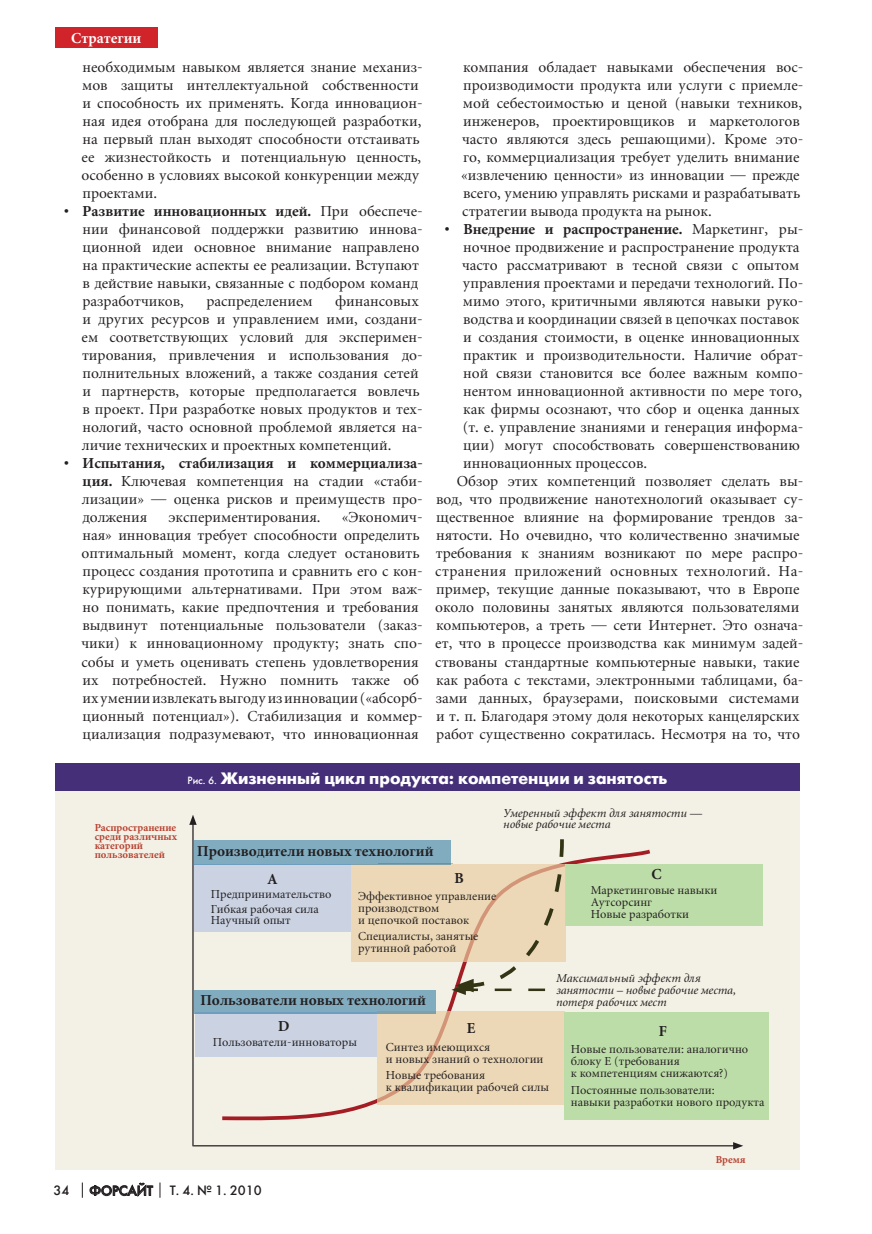
<style>
.page{position:relative;width:872px;height:1234px;background:#fff}
.page>*{position:absolute;margin:0;border:0;box-sizing:border-box;transform-origin:0 0}
.t1{font:700 16.5px "Futura Futuris C";color:#fff}
.t2{font:15px/18px "Miniature";color:#231f20}
.t3{font:700 15px "Miniature";color:#231f20}
.t4{font:15px "Miniature";letter-spacing:.025em;color:#231f20}
.t5{font:700 15px "Miniature";color:#fff}
.t6{font:13.5px "Futura Futuris C";color:#231f20}
.t7{font:12px/12px "Miniature";color:#231f20}
.t8{font:italic 12px/12px "Miniature";color:#231f20}
.t9{font:700 10.5px/9px "Miniature";color:#b7402f}
.s1{font-weight:700}
.s2{font-weight:400}
.s3{font-weight:400;font-size:10.5px}
</style>
<div class="page">
<svg style="left:82px;top:1182px;width:1px;height:15px"></svg>
<svg style="left:160px;top:1182px;width:1px;height:15px"></svg>
<svg style="left:89px;top:1182px;width:64px;height:14px"></svg>
<div style="left:55px;top:28px;width:102px;height:20px;background:#d1232a"></div>
<div style="left:55px;top:780px;width:744px;height:389px;background:#f3f0e5"></div>
<div style="left:55px;top:763px;width:744px;height:28px;background:#452f78"></div>
<svg style="left:218px;top:849px;width:436px;height:272px"></svg>
<hr style="left:194px;top:1144px;width:541px;height:2px;background:#231f20">
<svg style="left:733px;top:1142px;width:10px;height:7px"></svg>
<hr style="left:192px;top:822px;width:2px;height:323px;background:#231f20">
<svg style="left:189px;top:815px;width:8px;height:9px"></svg>
<div style="left:195px;top:864px;width:156px;height:67px;background:#cbd3e3"></div>
<div style="left:377px;top:1010px;width:187px;height:94px;background:#ecd8b6"></div>
<div style="left:564px;top:864px;width:198px;height:61px;background:#bddda8"></div>
<div style="left:195px;top:1012px;width:181px;height:44px;background:#cbd3e3"></div>
<div style="left:351px;top:864px;width:215px;height:97px;background:#ecd8b6"></div>
<svg style="left:451px;top:839px;width:115px;height:155px"></svg>
<div style="left:564px;top:1011px;width:205px;height:108px;background:#bddda8"></div>
<div style="left:195px;top:990px;width:241px;height:23px;background:#81acc0"></div>
<div style="left:195px;top:839px;width:256px;height:25px;background:#81acc0"></div>
<p class="t5" style="left:71px;top:30px;width:72px">Стратегии</p>
<p class="t2" style="left:82px;top:59px;width:343px">необходимым навыком является знание механиз&shy;мов защиты интеллектуальной собственности и способность их применять. Когда инновацион&shy;ная идея отобрана для последующей разработки, на первый план выходят способности отстаивать ее жизнестойкость и потенциальную ценность, особенно в условиях высокой конкуренции между проектами.</p>
<p class="t2" style="left:82px;top:203px;width:342px;text-indent:-18px"><span class="s1">• Развитие инновационных идей.</span> При обеспече&shy;нии финансовой поддержки развитию иннова&shy;ционной идеи основное внимание направлено на практические аспекты ее реализации. Вступают в действие навыки, связанные с подбором команд разработчиков,</p>
<p class="t2" style="left:461px;top:59px;width:344px">компания обладает навыками обеспечения вос&shy;производимости продукта или услуги с приемле&shy;мой себестоимостью и ценой (навыки техников, инженеров, проектировщиков и маркетологов часто являются здесь решающими). Кроме это&shy;го, коммерциализация требует уделить внимание «извлечению ценности» из инновации — прежде всего, умению управлять рисками и разрабатывать стратегии вывода продукта на рынок.</p>
<p class="t3" style="left:445px;top:222px;width:360px">• Внедрение и распространение. <span class="s2">Маркетинг, ры-</span></p>
<p class="t2" style="left:463px;top:239px;width:338px">ночное продвижение и распространение продукта</p>
<p class="t2" style="left:462px;top:257px;width:339px">часто рассматривают в тесной связи с опытом</p>
<p class="t2" style="left:463px;top:275px;width:342px">управления проектами и передачи технологий. По-</p>
<p class="t2" style="left:463px;top:293px;width:342px">мимо этого, критичными являются навыки руко-</p>
<p class="t2" style="left:463px;top:311px;width:338px">водства и координации связей в цепочках поставок</p>
<p class="t2" style="left:463px;top:329px;width:338px">и создания стоимости, в оценке инновационных</p>
<p class="t2" style="left:463px;top:347px;width:342px">практик и производительности. Наличие обрат-</p>
<p class="t2" style="left:463px;top:365px;width:342px">ной связи становится все более важным компо-</p>
<p class="t2" style="left:463px;top:383px;width:340px">нентом инновационной активности по мере того,</p>
<p class="t2" style="left:463px;top:401px;width:338px">как фирмы осознают, что сбор и оценка данных</p>
<p class="t2" style="left:463px;top:419px;width:342px">(т. е. управление знаниями и генерация информа-</p>
<p class="t2" style="left:463px;top:437px;width:338px">ции) могут способствовать совершенствованию</p>
<p class="t2" style="left:463px;top:455px;width:186px">инновационных процессов.</p>
<p class="t2" style="left:457px;top:473px;width:348px">Обзор этих компетенций позволяет сделать вы-</p>
<p class="t2" style="left:436px;top:491px;width:369px">вод, что продвижение нанотехнологий оказывает су-</p>
<p class="t2" style="left:436px;top:509px;width:369px">щественное влияние на формирование трендов за-</p>
<p class="t2" style="left:436px;top:527px;width:365px">нятости. Но очевидно, что количественно значимые</p>
<p class="t2" style="left:436px;top:545px;width:369px">требования к знаниям возникают по мере распро-</p>
<p class="t4" style="left:435px;top:564px;width:369px">странения приложений основных технологий. На-</p>
<p class="t2" style="left:436px;top:581px;width:365px">пример, текущие данные показывают, что в Европе</p>
<p class="t2" style="left:435px;top:599px;width:365px">около половины занятых являются пользователями</p>
<p class="t2" style="left:436px;top:617px;width:369px">компьютеров, а треть — сети Интернет. Это означа-</p>
<p class="t2" style="left:435px;top:635px;width:369px">ет, что в процессе производства как минимум задей-</p>
<p class="t2" style="left:435px;top:653px;width:366px">ствованы стандартные компьютерные навыки, такие</p>
<p class="t2" style="left:436px;top:671px;width:369px">как работа с текстами, электронными таблицами, ба-</p>
<p class="t2" style="left:436px;top:689px;width:365px">зами данных, браузерами, поисковыми системами</p>
<p class="t2" style="left:436px;top:707px;width:365px">и т. п. Благодаря этому доля некоторых канцелярских</p>
<p class="t2" style="left:436px;top:725px;width:365px">работ существенно сократилась. Несмотря на то, что</p>
<p class="t1" style="left:187px;top:768px;width:481px"><span class="s3">Рис. 6.</span> Жизненный цикл продукта: компетенции и занятость</p>
<p class="t2" style="left:82px;top:293px;width:343px;text-indent:253px">финансовых и других ресурсов и управлением ими, создани&shy;ем соответствующих условий для эксперимен&shy;тирования, привлечения и использования до&shy;полнительных вложений, а также создания сетей и партнерств, которые предполагается вовлечь в проект. При разработке новых продуктов и тех&shy;нологий, часто основной проблемой является на&shy;личие технических и проектных компетенций.</p>
<p class="t2" style="left:82px;top:455px;width:342px;text-align:justify;text-indent:-18px"><span class="s1">• Испытания, стабилизация и коммерциализа&shy;ция.</span> Ключевая компетенция на стадии «стаби&shy;лизации» — оценка рисков и преимуществ про&shy;должения</p>
<p class="t2" style="left:206px;top:293px;width:108px">распределением</p>
<p class="t2" style="left:81px;top:509px;width:343px;text-indent:260px">«Экономич&shy;ная» инновация требует способности определить оптимальный момент, когда следует остановить процесс создания прототипа и сравнить его с кон&shy;курирующими альтернативами. При этом важ&shy;но понимать, какие предпочтения и требования выдвинут потенциальные пользователи (заказ&shy;чики) к инновационному продукту; знать спо&shy;собы и уметь оценивать степень удовлетворения их потребностей. Нужно помнить также об их умении извлекать выгоду из инновации («абсорб&shy;ционный потенциал»). Стабилизация и коммер&shy;циализация подразумевают, что инновационная</p>
<p class="t2" style="left:169px;top:509px;width:153px">экспериментирования.</p>
<p class="t9" style="left:95px;top:823px;width:84px">Распространение среди различных категорий пользователей</p>
<p class="t3" style="left:197px;top:843px;width:238px">Производители новых технологий</p>
<p class="t8" style="left:503px;top:808px;width:200px;line-height:10.5px">Умеренный эффект для занятости — новые рабочие места</p>
<p class="t3" style="left:267px;top:871px;width:12px">A</p>
<p class="t7" style="left:211px;top:887px;width:122px;line-height:14.7px">Предпринимательство<br>Гибкая рабочая сила</p>
<p class="t7" style="left:211px;top:914px;width:81px">Научный опыт</p>
<p class="t3" style="left:454px;top:870px;width:11px">B</p>
<p class="t7" style="left:358px;top:890px;width:140px">Эффективное управление производством<br>и цепочкой поставок</p>
<p class="t7" style="left:358px;top:930px;width:122px">Специалисты, занятые рутинной работой</p>
<p class="t3" style="left:651px;top:866px;width:12px">C</p>
<p class="t7" style="left:591px;top:884px;width:128px">Маркетинговые навыки<br>Аутсорсинг<br>Новые разработки</p>
<p class="t3" style="left:200px;top:992px;width:227px">Пользователи новых технологий</p>
<p class="t8" style="left:556px;top:972px;width:181px">Максимальный эффект для занятости – новые рабочие места, потеря рабочих мест</p>
<p class="t3" style="left:278px;top:1018px;width:13px">D</p>
<p class="t3" style="left:467px;top:1020px;width:10px">E</p>
<p class="t3" style="left:659px;top:1023px;width:10px">F</p>
<p class="t7" style="left:213px;top:1036px;width:146px">Пользователи-инноваторы</p>
<p class="t7" style="left:386px;top:1041px;width:159px">Синтез имеющихся<br>и новых знаний о технологии</p>
<p class="t7" style="left:386px;top:1069px;width:165px">Новые требования<br>к квалификации рабочей силы</p>
<p class="t7" style="left:571px;top:1043px;width:179px">Новые пользователи: аналогично блоку Е (требования<br>к компетенциям снижаются?)</p>
<p class="t7" style="left:571px;top:1083px;width:195px">Постоянные пользователи:<br>навыки разработки нового продукта</p>
<p class="t9" style="left:715px;top:1154px;width:31px">Время</p>
<p class="t6" style="left:54px;top:1182px;width:17px">34</p>
<p class="t6" style="left:89px;top:1182px;width:174px">Форсайт Т. 4. № 1. 2010</p>
</div>
